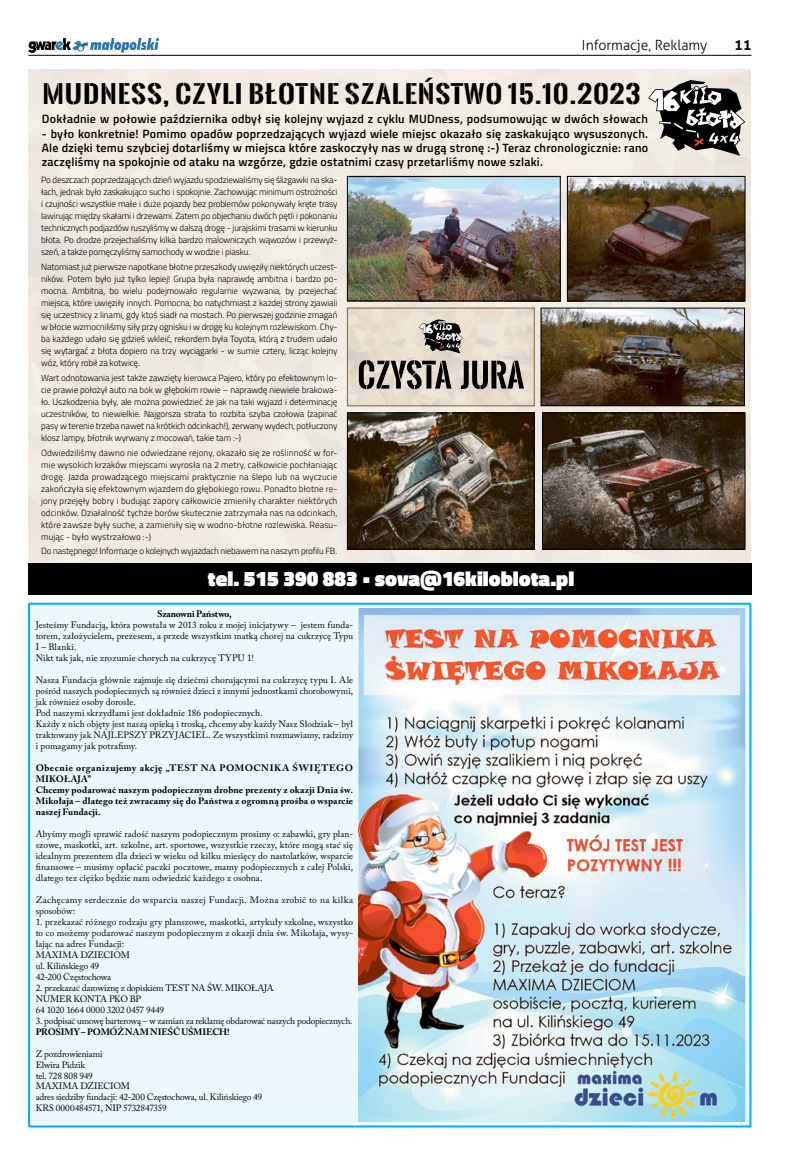
<style>
.page{position:relative;width:794px;height:1163px;background:#fff}
.page>*{position:absolute;margin:0;border:0;box-sizing:border-box;transform-origin:0 0}
.t1{font:700 24px "Oswald Stencil";letter-spacing:.03em;color:#000;scale:1.21 1}
.t2{font:900 21.2px "Titillium";color:#fff}
.t3{font:300 14px "Aller";color:#000}
.t4{font:700 14px "Aller";color:#000}
.t5{font:600 12px/14.4px "Titillium";letter-spacing:.02em;color:#000;text-align:justify}
.ART_Tekst{font:700 9.4px "Adobe Caslon Pro";letter-spacing:-.01em;color:#000}
.ART_Tekst-2{font:9.3px/11px "Adobe Caslon Pro";letter-spacing:.005em;color:#000;text-align:justify}
.ART_Tekst-3{font:9.3px "Adobe Caslon Pro";letter-spacing:-.02em;color:#000}
.ART_Tekst-4{font:700 9.3px/11px "Adobe Caslon Pro";letter-spacing:.025em;color:#000;text-align:justify}
.ART_Tekst-5{font:9.3px/11px "Adobe Caslon Pro";letter-spacing:.025em;color:#000}
.ART_Tekst-6{font:9.3px "Adobe Caslon Pro";letter-spacing:-.015em;color:#000}
.ART_Tekst-7{font:700 9.3px/11px "Adobe Caslon Pro";letter-spacing:.055em;color:#000}
.ART_Tekst-8{font:700 9.3px "Adobe Caslon Pro";letter-spacing:-.015em;color:#000}
.ART_Tekst-9{font:9.3px "Adobe Caslon Pro";letter-spacing:-.04em;color:#000}
.ART_Tekst-10{font:9.3px "Adobe Caslon Pro";letter-spacing:-.025em;color:#000}
._16_KILO_tekst{font:300 9px/12px "Titillium";letter-spacing:-.015em;color:#000;text-align:justify}
</style>
<div class="page">
<hr style="left:28px;top:55px;width:723px;height:1px;background:#000">
<svg style="left:28px;top:38px;width:131px;height:15px"></svg>
<div style="left:29px;top:603px;width:721px;height:523px;background:#ebf8fd"></div>
<div style="left:28px;top:69px;width:723px;height:494px;background:#f1eae2"></div>
<svg style="left:648px;top:80px;width:97px;height:76px;background:#817e7b"></svg>
<div style="left:28px;top:563px;width:723px;height:31px;background:#000"></div>
<img style="left:349px;top:414px;width:183px;height:133px">
<div style="left:347px;top:412px;width:187px;height:137px;border:1px solid #000"></div>
<img style="left:544px;top:414px;width:199px;height:133px">
<div style="left:542px;top:412px;width:203px;height:137px;border:1px solid #000"></div>
<img style="left:349px;top:310px;width:183px;height:94px">
<svg style="left:359px;top:360px;width:92px;height:29px;background:#7a756d"></svg>
<svg style="left:461px;top:360px;width:63px;height:29px;background:#6f6a63"></svg>
<svg style="left:419px;top:319px;width:44px;height:34px"></svg>
<div style="left:347px;top:308px;width:187px;height:98px;border:1px solid #876248"></div>
<img style="left:349px;top:178px;width:209px;height:121px">
<div style="left:347px;top:176px;width:213px;height:125px;border:1px solid #000"></div>
<img style="left:569px;top:178px;width:174px;height:121px">
<div style="left:567px;top:176px;width:178px;height:125px;border:1px solid #000"></div>
<img style="left:543px;top:310px;width:199px;height:94px">
<div style="left:541px;top:308px;width:203px;height:98px;border:1px solid #000"></div>
<img style="left:359px;top:609px;width:385px;height:512px">
<h3 class="t3" style="left:582px;top:37px;width:127px">Informacje, Reklamy</h3>
<h3 class="t4" style="left:734px;top:36px;width:18px">11</h3>
<p class="t1" style="left:43px;top:76px;width:496px">MUDNESS, CZYLI BŁOTNE SZALEŃSTWO 15.10.2023</p>
<p class="t5" style="left:42px;top:111px;width:608px">Dokładnie w połowie października odbył się kolejny wyjazd z cyklu MUDness, podsumowując w dwóch słowach</p>
<p class="t5" style="left:42px;top:125px;width:608px">- było konkretnie! Pomimo opadów poprzedzających wyjazd wiele miejsc okazało się zaskakująco wysuszonych.<br>Ale dzięki temu szybciej dotarliśmy w miejsca które zaskoczyły nas w drugą stronę :-) Teraz chronologicznie: rano zaczęliśmy na spokojnie od ataku na wzgórze, gdzie ostatnimi czasy przetarliśmy nowe szlaki.</p>
<p class="_16_KILO_tekst" style="left:41px;top:173px;width:298px">Po deszczach poprzedzających dzień wyjazdu spodziewaliśmy się ślizgawki na ska&shy;łach, jednak było zaskakująco sucho i spokojnie. Zachowując minimum ostrożności i czujności wszystkie małe i duże pojazdy bez problemów pokonywały kręte trasy lawirując między skałami i drzewami. Zatem po objechaniu dwóch pętli i pokonaniu technicznych podjazdów ruszyliśmy w dalszą drogę - jurajskimi trasami w kierunku błota. Po drodze przejechaliśmy kilka bardzo malowniczych wąwozów i przewyż&shy;szeń, a także pomęczyliśmy samochody w wodzie i piasku.</p>
<p class="_16_KILO_tekst" style="left:41px;top:260px;width:298px">Natomiast już pierwsze napotkane błotne przeszkody uwięziły niektórych uczest&shy;ników. Potem było już tylko lepiej! Grupa była naprawdę ambitna i bardzo po&shy;mocna. Ambitna, bo wielu podejmowało regularnie wyzwania, by przejechać miejsca, które uwięziły innych. Pomocna, bo natychmiast z każdej strony zjawiali się uczestnicy z linami, gdy ktoś siadł na mostach. Po pierwszej godzinie zmagań w błocie wzmocniliśmy siły przy ognisku i w drogę ku kolejnym rozlewiskom. Chy&shy;ba każdego udało się gdzieś wkleić, rekordem była Toyota, którą z trudem udało się wytargać z błota dopiero na trzy wyciągarki - w sumie cztery, licząc kolejny wóz, który robił za kotwicę.</p>
<p class="_16_KILO_tekst" style="left:41px;top:371px;width:298px">Wart odnotowania jest także zawzięty kierowca Pajero, który po efektownym lo&shy;cie prawie położył auto na bok w głębokim rowie – naprawdę niewiele brakowa&shy;ło. Uszkodzenia były, ale można powiedzieć że jak na taki wyjazd i determinację uczestników, to niewielkie. Najgorsza strata to rozbita szyba czołowa (zapinać pasy w terenie trzeba nawet na krótkich odcinkach!), zerwany wydech, potłuczony klosz lampy, błotnik wyrwany z mocowań, takie tam :-)</p>
<p class="_16_KILO_tekst" style="left:41px;top:446px;width:298px">Odwiedziliśmy dawno nie odwiedzane rejony, okazało się że roślinność w for&shy;mie wysokich krzaków miejscami wyrosła na 2 metry, całkowicie pochłaniając drogę. Jazda prowadzącego miejscami praktycznie na ślepo lub na wyczucie zakończyła się efektownym wjazdem do głębokiego rowu. Ponadto błotne re&shy;jony przejęły bobry i budując zapory całkowicie zmieniły charakter niektórych odcinków. Działalność tychże borów skutecznie zatrzymała nas na odcinkach, które zawsze były suche, a zamieniły się w wodno-błotne rozlewiska. Reasu&shy;mując - było wystrzałowo :-)</p>
<p class="_16_KILO_tekst" style="left:41px;top:545px;width:298px">Do następnego! Informacje o kolejnych wyjazdach niebawem na naszym profilu FB.</p>
<p class="t2" style="left:208px;top:562px;width:368px">tel. 515 390 883 • sova@16kiloblota.pl</p>
<p class="ART_Tekst" style="left:157px;top:608px;width:76px">Szanowni Państwo,</p>
<p class="ART_Tekst-2" style="left:36px;top:619px;width:319px">Jesteśmy Fundacją, która powstała w 2013 roku z mojej inicjatywy – jestem funda&shy;torem, założycielem, prezesem, a przede wszystkim matką chorej na cukrzycę Typu I – Blanki.</p>
<p class="ART_Tekst-2" style="left:36px;top:652px;width:220px">Nikt tak jak, nie zrozumie chorych na cukrzycę TYPU 1!</p>
<p class="ART_Tekst-2" style="left:36px;top:674px;width:319px">Nasza Fundacja głównie zajmuje się dziećmi chorującymi na cukrzycę typu I. Ale pośród naszych podopiecznych są również dzieci z innymi jednostkami chorobowymi, jak również osoby dorosłe.</p>
<p class="ART_Tekst-2" style="left:36px;top:707px;width:228px">Pod naszymi skrzydłami jest dokładnie 186 podopiecznych.</p>
<p class="ART_Tekst-2" style="left:36px;top:718px;width:319px">Każdy z nich objęty jest naszą opieką i troską, chcemy aby każdy Nasz Słodziak – był traktowany jak NAJLEPSZY PRZYJACIEL. Ze wszystkimi rozmawiamy, radzimy i pomagamy jak potrafimy.</p>
<p class="ART_Tekst-7" style="left:36px;top:762px;width:319px">Obecnie organizujemy akcję „TEST NA POMOCNIKA ŚWIĘTEGO<br>MIKOŁAJA”</p>
<p class="ART_Tekst-4" style="left:36px;top:784px;width:319px">Chcemy podarować naszym podopiecznym drobne prezenty z okazji Dnia św.<br>Mikołaja – dlatego też zwracamy się do Państwa z ogromną prośba o wsparcie naszej Fundacji.</p>
<p class="ART_Tekst-2" style="left:36px;top:828px;width:319px">Abyśmy mogli sprawić radość naszym podopiecznym prosimy o: zabawki, gry plan&shy;szowe, maskotki, art. szkolne, art. sportowe, wszystkie rzeczy, które mogą stać się idealnym prezentem dla dzieci w wieku od kilku miesięcy do nastolatków, wsparcie finansowe – musimy opłacić paczki pocztowe, mamy podopiecznych z całej Polski, dlatego tez ciężko będzie nam odwiedzić każdego z osobna.</p>
<p class="ART_Tekst-5" style="left:36px;top:893px;width:319px">Zachęcamy serdecznie do wsparcia naszej Fundacji. Można zrobić to na kilka sposobów:</p>
<p class="ART_Tekst-2" style="left:36px;top:915px;width:319px">1. przekazać różnego rodzaju gry planszowe, maskotki, artykuły szkolne, wszystko to co możemy podarować naszym podopiecznym z okazji dnia św. Mikołaja, wysy&shy;łając na adres Fundacji:</p>
<p class="ART_Tekst-2" style="left:36px;top:948px;width:96px">MAXIMA DZIECIOM</p>
<p class="ART_Tekst-2" style="left:36px;top:959px;width:65px">ul. Kilińskiego 49</p>
<p class="ART_Tekst-3" style="left:36px;top:970px;width:77px">42-200 Częstochowa</p>
<p class="ART_Tekst-3" style="left:36px;top:981px;width:240px">2. przekazać darowiznę z dopiskiem TEST NA ŚW. MIKOŁAJA</p>
<p class="ART_Tekst-9" style="left:36px;top:992px;width:107px">NUMER KONTA PKO BP</p>
<p class="ART_Tekst-6" style="left:36px;top:1003px;width:130px">64 1020 1664 0000 3202 0457 9449</p>
<p class="ART_Tekst-3" style="left:36px;top:1014px;width:318px">3. podpisać umowę barterową – w zamian za reklamę obdarować naszych podopiecznych.</p>
<p class="ART_Tekst-8" style="left:36px;top:1025px;width:195px">PROSIMY – POMÓŻ NAM NIEŚĆ UŚMIECH!</p>
<p class="ART_Tekst-2" style="left:36px;top:1047px;width:68px">Z pozdrowieniami</p>
<p class="ART_Tekst-6" style="left:36px;top:1058px;width:51px">Elwira Pidzik</p>
<p class="ART_Tekst-10" style="left:36px;top:1069px;width:59px">tel. 728 808 949</p>
<p class="ART_Tekst-2" style="left:36px;top:1080px;width:96px">MAXIMA DZIECIOM</p>
<p class="ART_Tekst-3" style="left:36px;top:1091px;width:228px">adres siedziby fundacji: 42-200 Częstochowa, ul. Kilińskiego 49</p>
<p class="ART_Tekst-6" style="left:36px;top:1102px;width:132px">KRS 0000484571, NIP 5732847359</p>
</div>
